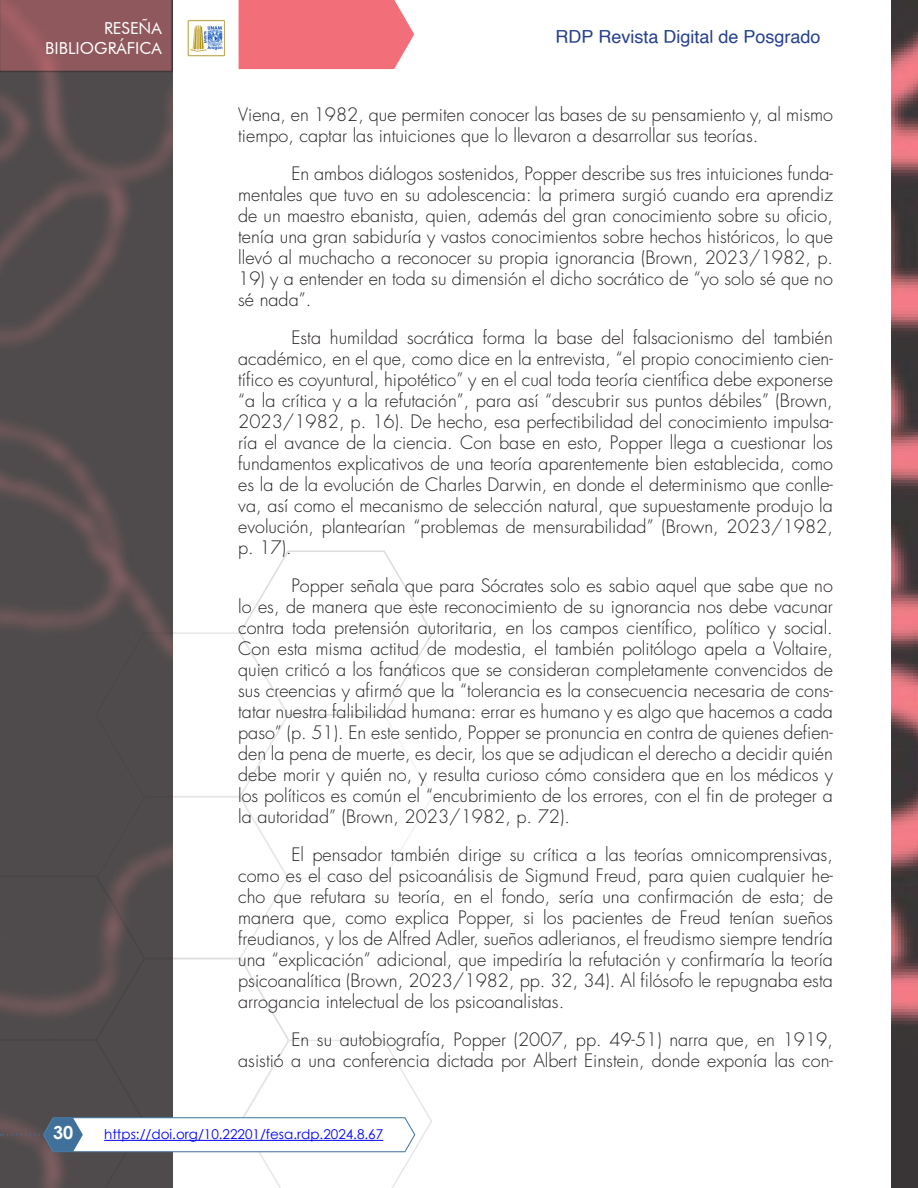
<style>
.page{position:relative;width:918px;height:1188px;background:#fff}
.page>*{position:absolute;margin:0;border:0;box-sizing:border-box;transform-origin:0 0}
.cpo_texto_2do_parraf{font:300 18px/21px "Futura Std";color:#231f20;text-align:justify}
.t1{font:18px "Helvetica";color:#253f8e}
.t2{font:700 18px "Century Gothic";color:#fff}
.t3{font:16.5px/19.5px "Futura BT";color:#fff;text-align:right}
.t4{font:13.5px "Century Gothic";color:#00f}
</style>
<div class="page">
<img style="left:0;top:72px;width:172px;height:477px">
<div style="left:239px;top:0;width:175px;height:69px;background:#f26e79"></div>
<svg style="left:0;top:0;width:173px;height:72px;background:#8e575c"></svg>
<img style="left:187px;top:19px;width:38px;height:38px">
<img style="left:891px;top:0;width:27px;height:1188px">
<svg style="left:0;top:549px;width:433px;height:639px"></svg>
<hr style="left:104px;top:1140px;width:279px;height:1px;background:#00f">
<p class="t3" style="left:45px;top:18px;width:118px">RESEÑA<br>BIBLIOGRÁFICA</p>
<p class="t1" style="left:556px;top:22px;width:267px">RDP Revista Digital de Posgrado</p>
<p class="cpo_texto_2do_parraf" style="left:238px;top:105px;width:596px">Viena, en 1982, que permiten conocer las bases de su pensamiento y, al mismo tiempo, captar las intuiciones que lo llevaron a desarrollar sus teorías.</p>
<p class="cpo_texto_2do_parraf" style="left:238px;top:164px;width:596px;text-indent:53px">En ambos diálogos sostenidos, Popper describe sus tres intuiciones funda&shy;mentales que tuvo en su adolescencia: la primera surgió cuando era aprendiz de un maestro ebanista, quien, además del gran conocimiento sobre su oficio, tenía una gran sabiduría y vastos conocimientos sobre hechos históricos, lo que llevó al muchacho a reconocer su propia ignorancia (Brown, 2023/1982, p.</p>
<p class="cpo_texto_2do_parraf" style="left:238px;top:269px;width:596px">19) y a entender en toda su dimensión el dicho socrático de “yo solo sé que no sé nada”.</p>
<p class="cpo_texto_2do_parraf" style="left:238px;top:328px;width:596px;text-indent:53px">Esta humildad socrática forma la base del falsacionismo del también académico, en el que, como dice en la entrevista, “el propio conocimiento cien&shy;tífico es coyuntural, hipotético” y en el cual toda teoría científica debe exponerse “a la crítica y a la refutación”, para así “descubrir sus puntos débiles” (Brown, 2023/1982, p. 16). De hecho, esa perfectibilidad del conocimiento impulsa&shy;ría el avance de la ciencia. Con base en esto, Popper llega a cuestionar los fundamentos explicativos de una teoría aparentemente bien establecida, como es la de la evolución de Charles Darwin, en donde el determinismo que conlle&shy;va, así como el mecanismo de selección natural, que supuestamente produjo la evolución, plantearían “problemas de mensurabilidad” (Brown, 2023/1982, p. 17).</p>
<p class="cpo_texto_2do_parraf" style="left:238px;top:576px;width:596px;text-indent:53px">Popper señala que para Sócrates solo es sabio aquel que sabe que no lo es, de manera que este reconocimiento de su ignorancia nos debe vacunar contra toda pretensión autoritaria, en los campos científico, político y social.<br>Con esta misma actitud de modestia, el también politólogo apela a Voltaire, quien criticó a los fanáticos que se consideran completamente convencidos de sus creencias y afirmó que la “tolerancia es la consecuencia necesaria de cons&shy;tatar nuestra falibilidad humana: errar es humano y es algo que hacemos a cada paso” (p. 51). En este sentido, Popper se pronuncia en contra de quienes defien&shy;den la pena de muerte, es decir, los que se adjudican el derecho a decidir quién debe morir y quién no, y resulta curioso cómo considera que en los médicos y los políticos es común el “encubrimiento de los errores, con el fin de proteger a la autoridad” (Brown, 2023/1982, p. 72).</p>
<p class="cpo_texto_2do_parraf" style="left:238px;top:845px;width:596px;text-indent:53px">El pensador también dirige su crítica a las teorías omnicomprensivas, como es el caso del psicoanálisis de Sigmund Freud, para quien cualquier he&shy;cho que refutara su teoría, en el fondo, sería una confirmación de esta; de manera que, como explica Popper, si los pacientes de Freud tenían sueños freudianos, y los de Alfred Adler, sueños adlerianos, el freudismo siempre tendría una “explicación” adicional, que impediría la refutación y confirmaría la teoría psicoanalítica (Brown, 2023/1982, pp. 32, 34). Al filósofo le repugnaba esta arrogancia intelectual de los psicoanalistas.</p>
<p class="cpo_texto_2do_parraf" style="left:238px;top:1030px;width:596px;text-align:right">En su autobiografía, Popper (2007, pp. 49-51) narra que, en 1919,<br>asistió a una conferencia dictada por Albert Einstein, donde exponía las con-</p>
<p class="t2" style="left:53px;top:1119px;width:22px">30</p>
<p class="t4" style="left:104px;top:1125px;width:281px">https://doi.org/10.22201/fesa.rdp.2024.8.67</p>
</div>
